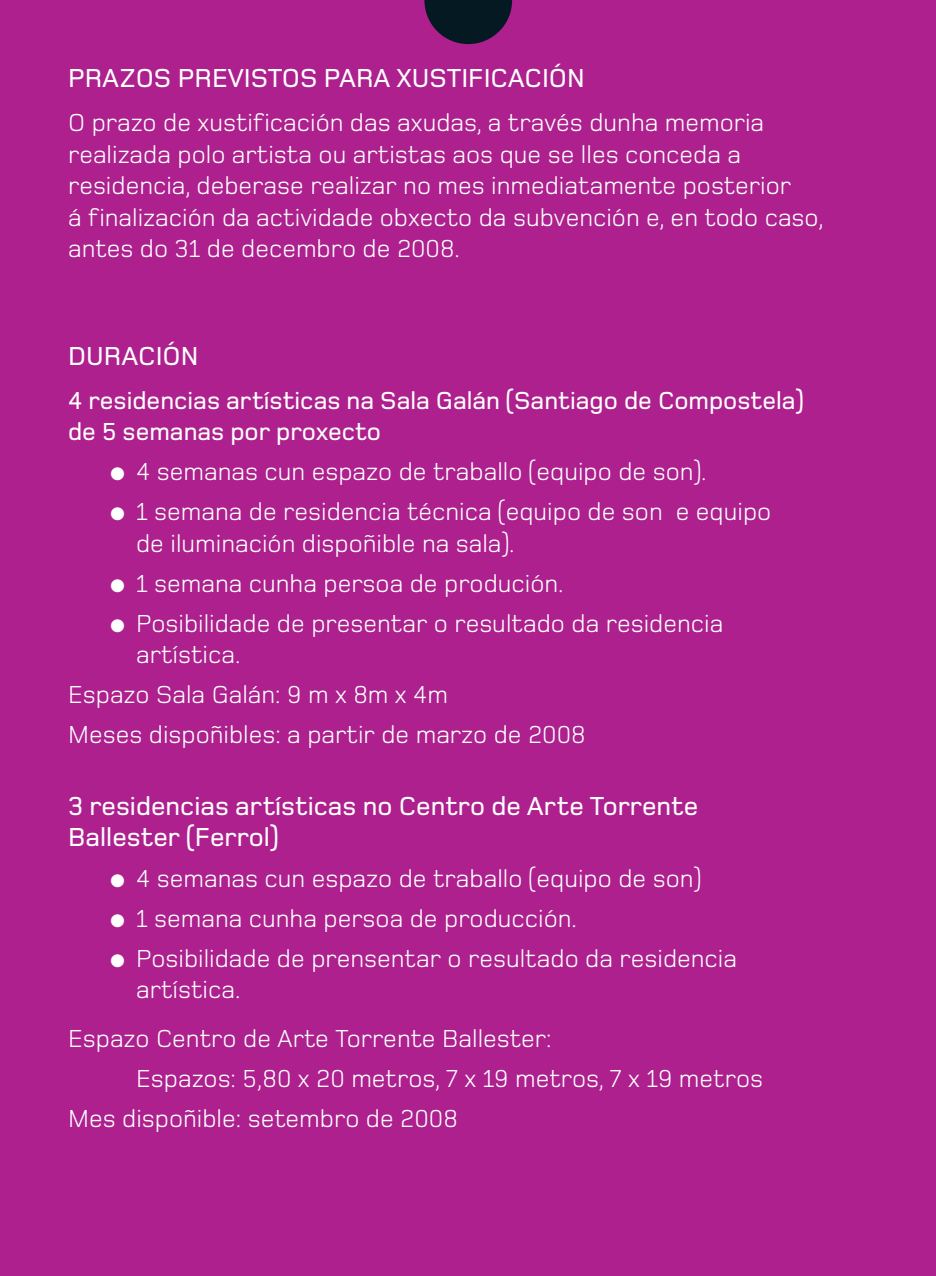
<style>
.page{position:relative;width:936px;height:1276px;background:#fff}
.page>*{position:absolute;margin:0;border:0;box-sizing:border-box;transform-origin:0 0}
.t1{font:500 27px/31.5px "Foundry Monoline";color:#fff}
.t2{font:25.5px/31.5px "Foundry Monoline";color:#fff}
.t3{font:500 25.5px/31.5px "Foundry Monoline";color:#fff}
</style>
<div class="page">
<div style="left:0;top:0;width:935px;height:1276px;background:#ad208e"></div>
<svg style="left:424px;top:0;width:88px;height:44px"></svg>
<p class="t1" style="left:68px;top:64px;width:518px">PRAZOS PREVISTOS PARA XUSTIFICACIÓN</p>
<p class="t2" style="left:68px;top:109px;width:757px">O prazo de xustificación das axudas, a través dunha memoria realizada polo artista ou artistas aos que se lles conceda a residencia, deberase realizar no mes inmediatamente posterior<br>á finalización da actividade obxecto da subvención e, en todo caso, antes do 31 de decembro de 2008.</p>
<p class="t1" style="left:68px;top:342px;width:132px">DURACIÓN</p>
<p class="t3" style="left:68px;top:387px;width:737px">4 residencias artísticas na Sala Galán (Santiago de Compostela) de 5 semanas por proxecto</p>
<p class="t2" style="left:111px;top:458px;width:597px">● 4 semanas cun espazo de traballo (equipo de son).</p>
<p class="t2" style="left:136px;top:498px;width:636px;text-indent:-26px">● 1 semana de residencia técnica (equipo de son e equipo de iluminación dispoñible na sala).</p>
<p class="t2" style="left:111px;top:570px;width:454px">● 1 semana cunha persoa de produción.</p>
<p class="t2" style="left:136px;top:610px;width:588px;text-indent:-26px">● Posibilidade de presentar o resultado da residencia artística.</p>
<p class="t2" style="left:68px;top:677px;width:519px;line-height:39.9px">Espazo Sala Galán: 9 m x 8m x 4m<br>Meses dispoñibles: a partir de marzo de 2008</p>
<p class="t1" style="left:68px;top:792px;width:631px">3 residencias artísticas no Centro de Arte Torrente<br>Ballester (Ferrol)</p>
<p class="t2" style="left:111px;top:864px;width:592px">● 4 semanas cun espazo de traballo (equipo de son)</p>
<p class="t2" style="left:111px;top:904px;width:468px">● 1 semana cunha persoa de producción.</p>
<p class="t2" style="left:136px;top:944px;width:602px;text-indent:-26px">● Posibilidade de prensentar o resultado da residencia artística.</p>
<p class="t2" style="left:68px;top:1024px;width:485px">Espazo Centro de Arte Torrente Ballester:</p>
<p class="t2" style="left:136px;top:1064px;width:628px">Espazos: 5,80 x 20 metros, 7 x 19 metros, 7 x 19 metros</p>
<p class="t2" style="left:68px;top:1104px;width:391px">Mes dispoñible: setembro de 2008</p>
</div>
